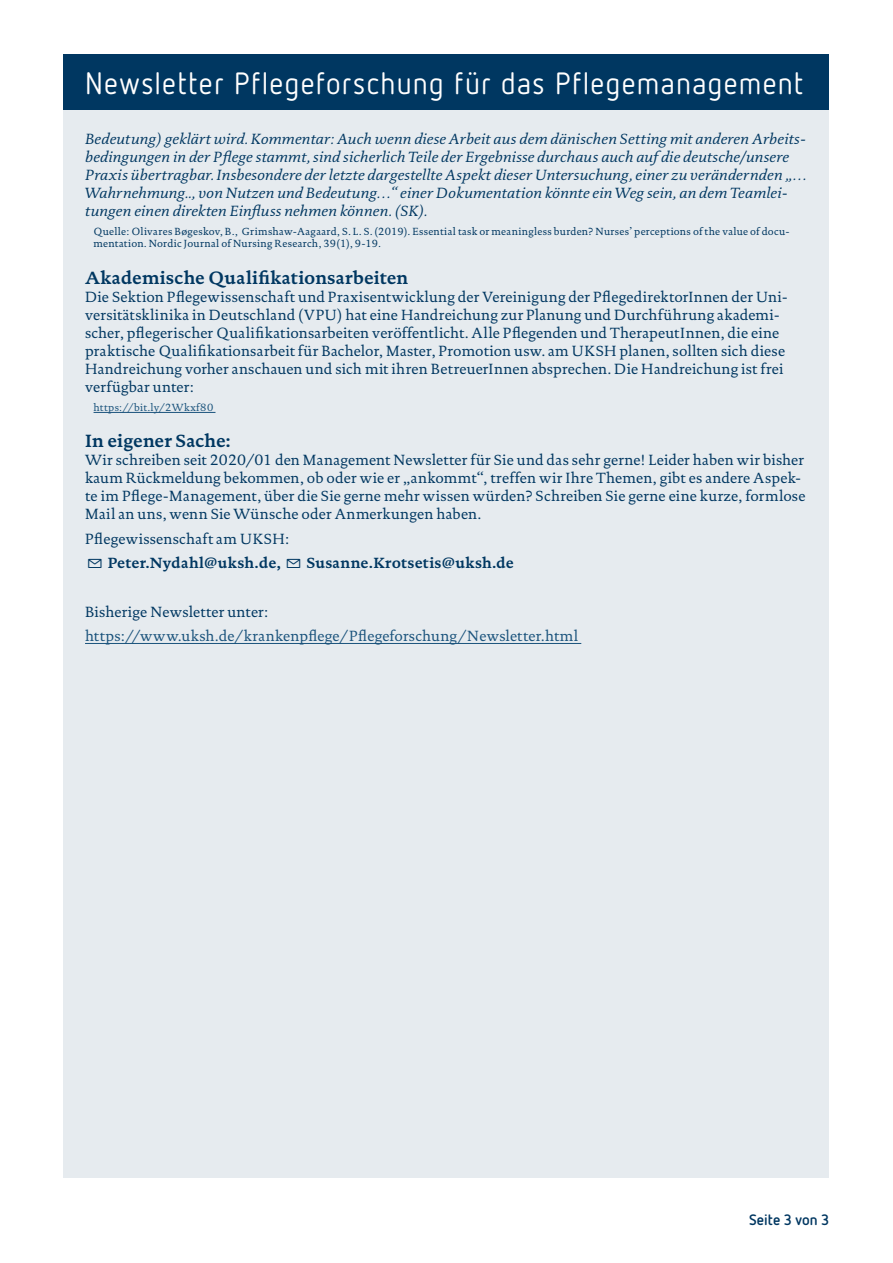
<style>
.page{position:relative;width:893px;height:1263px;background:#fff}
.page>*{position:absolute;margin:0;border:0;box-sizing:border-box;transform-origin:0 0}
.t1{font:30.75px "Netto OT";letter-spacing:.045em;color:#fff}
.Subhead{font:700 18px "DTL Documenta TOT";letter-spacing:.005em;color:#003761}
.Fließ{font:15px/18px "DTL Documenta TOT";letter-spacing:.015em;color:#003761}
.Fließ-2{font:italic 15px/18px "DTL Documenta TOT";letter-spacing:.015em;color:#003761}
.Fließ-3{font:15px "DTL Documenta TOT";letter-spacing:.015em;color:#1a537c}
.Fließ-4{font:700 15px "DTL Documenta TOT";letter-spacing:.015em;color:#003761}
.t2{font:700 15px "Netto OT";letter-spacing:.005em;color:#003761}
.Quelle{font:10.5px/12.6px "DTL Documenta TOT";letter-spacing:.025em;color:#003761}
.Quelle-2{font:10.5px "DTL Documenta TOT";letter-spacing:.045em;color:#1a537c}
.s1{font-family:"Netto Icons OT";font-weight:400}
</style>
<div class="page">
<div style="left:64px;top:54px;width:765px;height:55px;background:#003761"></div>
<div style="left:64px;top:110px;width:765px;height:1068px;background:#e6ebef"></div>
<hr style="left:94px;top:412px;width:121px;height:1px;background:#1a537c">
<hr style="left:85px;top:643px;width:496px;height:1px;background:#1a537c">
<p class="t1" style="left:85px;top:64px;width:720px">Newsletter Pflegeforschung für das Pflegemanagement</p>
<p class="Fließ-2" style="left:85px;top:130px;width:724px">Bedeutung) geklärt wird. Kommentar: Auch wenn diese Arbeit aus dem dänischen Setting mit anderen Arbeits&shy;bedingungen in der Pflege stammt, sind sicherlich Teile der Ergebnisse durchaus auch auf die deutsche/unsere Praxis übertragbar. Insbesondere der letzte dargestellte Aspekt dieser Untersuchung, einer zu verändernden „… Wahrnehmung.., von Nutzen und Bedeutung…“ einer Dokumentation könnte ein Weg sein, an dem Teamlei&shy;tungen einen direkten Einfluss nehmen können. (SK).</p>
<p class="Quelle" style="left:94px;top:225px;width:698px">Quelle: Olivares Bøgeskov, B., Grimshaw-Aagaard, S. L. S. (2019). Essential task or meaningless burden? Nurses’ perceptions of the value of docu&shy;mentation. Nordic Journal of Nursing Research, 39(1), 9-19.</p>
<p class="Subhead" style="left:85px;top:267px;width:325px">Akademische Qualifikationsarbeiten</p>
<p class="Fließ" style="left:85px;top:288px;width:704px">Die Sektion Pflegewissenschaft und Praxisentwicklung der Vereinigung der PflegedirektorInnen der Uni&shy;versitätsklinika in Deutschland (VPU) hat eine Handreichung zur Planung und Durchführung akademi&shy;scher, pflegerischer Qualifikationsarbeiten veröffentlicht. Alle Pflegenden und TherapeutInnen, die eine praktische Qualifikationsarbeit für Bachelor, Master, Promotion usw. am UKSH planen, sollten sich diese Handreichung vorher anschauen und sich mit ihren BetreuerInnen absprechen. Die Handreichung ist frei verfügbar unter:</p>
<p class="Quelle-2" style="left:94px;top:401px;width:121px">https://bit.ly/2Wkxf80</p>
<p class="Subhead" style="left:85px;top:430px;width:147px">In eigener Sache:</p>
<p class="Fließ" style="left:85px;top:451px;width:722px">Wir schreiben seit 2020/01 den Management Newsletter für Sie und das sehr gerne! Leider haben wir bisher kaum Rückmeldung bekommen, ob oder wie er „ankommt“, treffen wir Ihre Themen, gibt es andere Aspek&shy;te im Pflege-Management, über die Sie gerne mehr wissen würden? Schreiben Sie gerne eine kurze, formlose Mail an uns, wenn Sie Wünsche oder Anmerkungen haben.</p>
<p class="Fließ" style="left:85px;top:530px;width:206px">Pflegewissenschaft am UKSH:</p>
<p class="Fließ-4" style="left:85px;top:554px;width:430px"><span class="s1">Ç</span> Peter.Nydahl@uksh.de, <span class="s1">Ç</span> Susanne.Krotsetis@uksh.de</p>
<p class="Fließ" style="left:85px;top:603px;width:185px">Bisherige Newsletter unter:</p>
<p class="Fließ-3" style="left:85px;top:627px;width:495px">https://www.uksh.de/krankenpflege/Pflegeforschung/Newsletter.html</p>
<p class="t2" style="left:749px;top:1210px;width:82px">Seite 3 von 3</p>
</div>
